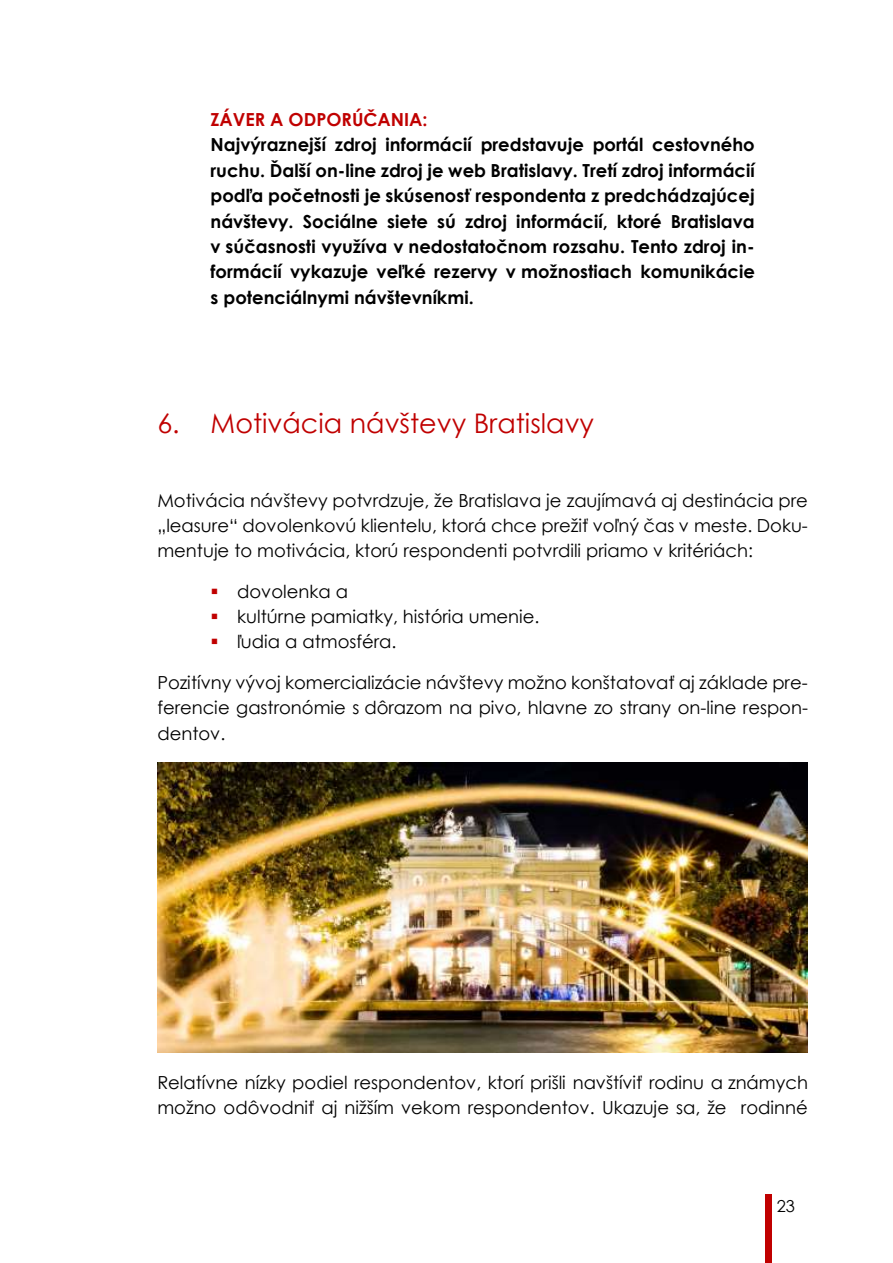
<style>
.page{position:relative;width:893px;height:1263px;background:#fff}
.page>*{position:absolute;margin:0;border:0;box-sizing:border-box;transform-origin:0 0}
.t1{font:27px "Century Gothic";color:#c00000}
.t2{font:18px/25.3px "Century Gothic";color:#000;text-align:justify}
.t3{font:700 18px/25.3px "Century Gothic";color:#000;text-align:justify}
.t4{font:700 18px "Century Gothic";color:#c00000}
.t5{font:16.5px "Century Gothic";color:#000}
.s1{color:#c00000}
</style>
<div class="page">
<div style="left:765px;top:1195px;width:7px;height:68px;background:#c00000"></div>
<img style="left:157px;top:762px;width:651px;height:290px">
<p class="t4" style="left:211px;top:108px;width:219px">ZÁVER A ODPORÚČANIA:</p>
<p class="t3" style="left:211px;top:132px;width:546px">Najvýraznejší zdroj informácií predstavuje portál cestovného ruchu. Ďalší on-line zdroj je web Bratislavy. Tretí zdroj informácií podľa početnosti je skúsenosť respondenta z predchádzajúcej návštevy. Sociálne siete sú zdroj informácií, ktoré Bratislava v súčasnosti využíva v nedostatočnom rozsahu. Tento zdroj in&shy;formácií vykazuje veľké rezervy v možnostiach komunikácie s potenciálnymi návštevníkmi.</p>
<h1 class="t1" style="left:157px;top:405px;width:438px">6. Motivácia návštevy Bratislavy</h1>
<p class="t2" style="left:157px;top:487px;width:652px">Motivácia návštevy potvrdzuje, že Bratislava je zaujímavá aj destinácia pre „leasure“ dovolenkovú klientelu, ktorá chce prežiť voľný čas v meste. Doku&shy;mentuje to motivácia, ktorú respondenti potvrdili priamo v kritériách:</p>
<p class="t2" style="left:211px;top:578px;width:139px"><span class="s1">▪</span> dovolenka a</p>
<p class="t2" style="left:211px;top:603px;width:331px"><span class="s1">▪</span> kultúrne pamiatky, história umenie.</p>
<p class="t2" style="left:211px;top:629px;width:188px"><span class="s1">▪</span> ľudia a atmosféra.</p>
<p class="t2" style="left:157px;top:669px;width:652px">Pozitívny vývoj komercializácie návštevy možno konštatovať aj základe pre&shy;ferencie gastronómie s dôrazom na pivo, hlavne zo strany on-line respon&shy;dentov.</p>
<p class="t2" style="left:157px;top:1069px;width:652px">Relatívne nízky podiel respondentov, ktorí prišli navštíviť rodinu a známych možno odôvodniť aj nižším vekom respondentov. Ukazuje sa, že rodinné</p>
<p class="t5" style="left:777px;top:1195px;width:20px">23</p>
</div>
